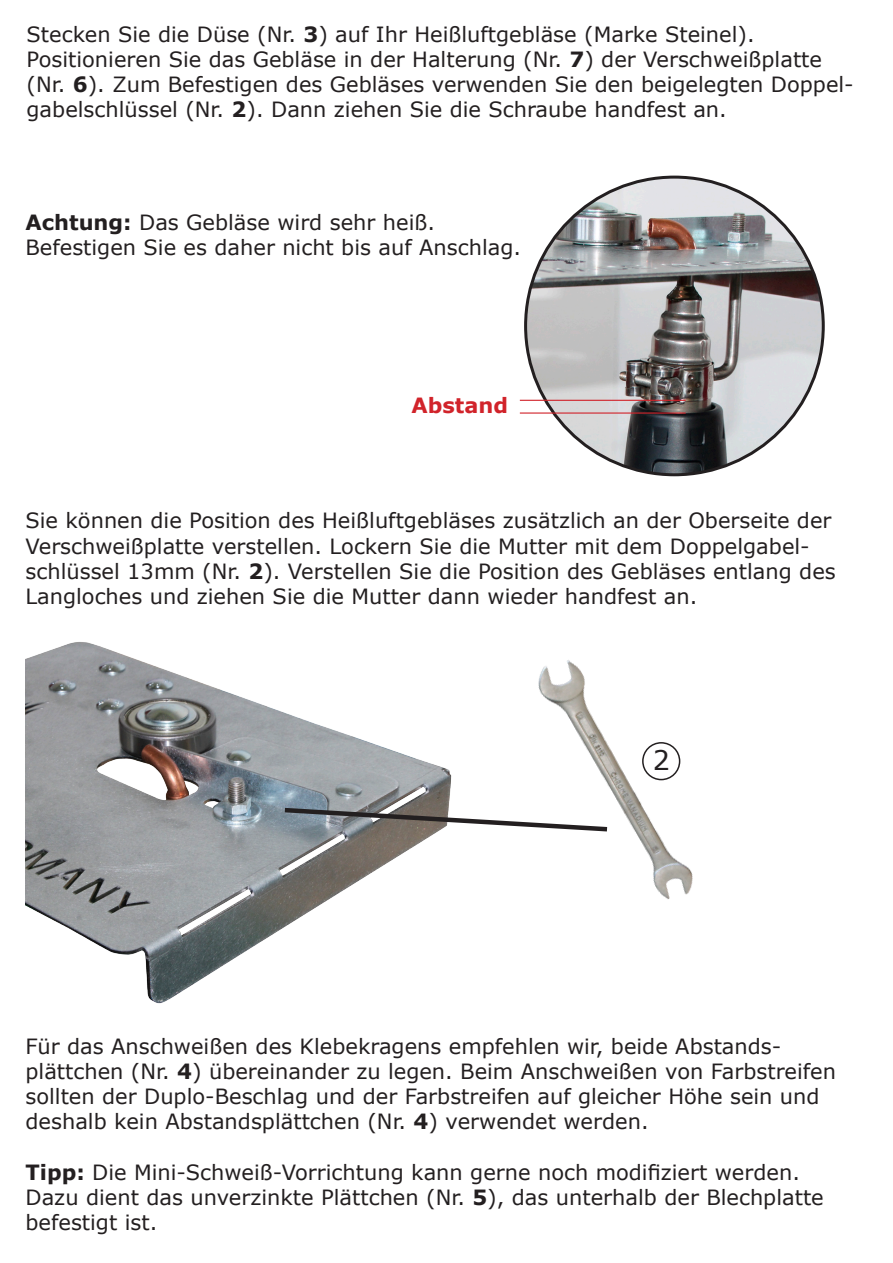
<style>
.page{position:relative;width:893px;height:1263px;background:#fff}
.page>*{position:absolute;margin:0;border:0;box-sizing:border-box;transform-origin:0 0}
.t1{font:27px "Verdana";color:#231f20}
.t2{font:21px/25.2px "Verdana";color:#231f20}
.t3{font:700 21px "Verdana";color:#d1232a}
.s1{font-weight:700}
</style>
<div class="page">
<img style="left:538px;top:660px;width:155px;height:239px">
<img style="left:26px;top:642px;width:426px;height:362px">
<img style="left:526px;top:177px;width:297px;height:298px;border-radius:149px">
<hr style="left:520px;top:412px;width:166px;height:2px;background:#d1232a">
<hr style="left:520px;top:400px;width:166px;height:1px;background:#d1232a">
<svg style="left:280px;top:805px;width:332px;height:29px"></svg>
<p class="t2" style="left:27px;top:21px;width:829px">Stecken Sie die Düse (Nr. <span class="s1">3</span>) auf Ihr Heißluftgebläse (Marke Steinel).<br>Positionieren Sie das Gebläse in der Halterung (Nr. <span class="s1">7</span>) der Verschweißplatte (Nr. <span class="s1">6</span>). Zum Befestigen des Gebläses verwenden Sie den beigelegten Doppel&shy;gabelschlüssel (Nr. <span class="s1">2</span>). Dann ziehen Sie die Schraube handfest an.</p>
<p class="t2" style="left:26px;top:209px;width:497px"><span class="s1">Achtung:</span> Das Gebläse wird sehr heiß.<br>Befestigen Sie es daher nicht bis auf Anschlag.</p>
<p class="t3" style="left:411px;top:390px;width:98px">Abstand</p>
<p class="t2" style="left:26px;top:508px;width:812px">Sie können die Position des Heißluftgebläses zusätzlich an der Oberseite der Verschweißplatte verstellen. Lockern Sie die Mutter mit dem Doppelgabel&shy;schlüssel 13mm (Nr. <span class="s1">2</span>). Verstellen Sie die Position des Gebläses entlang des Langloches und ziehen Sie die Mutter dann wieder handfest an.</p>
<p class="t1" style="left:653px;top:742px;width:19px">2</p>
<p class="t2" style="left:26px;top:1033px;width:812px">Für das Anschweißen des Klebekragens empfehlen wir, beide Abstands&shy;plättchen (Nr. <span class="s1">4</span>) übereinander zu legen. Beim Anschweißen von Farbstreifen sollten der Duplo-Beschlag und der Farbstreifen auf gleicher Höhe sein und deshalb kein Abstandsplättchen (Nr. <span class="s1">4</span>) verwendet werden.</p>
<p class="t2" style="left:26px;top:1159px;width:800px"><span class="s1">Tipp:</span> Die Mini-Schweiß-Vorrichtung kann gerne noch modifiziert werden.<br>Dazu dient das unverzinkte Plättchen (Nr. <span class="s1">5</span>), das unterhalb der Blechplatte befestigt ist.</p>
</div>
